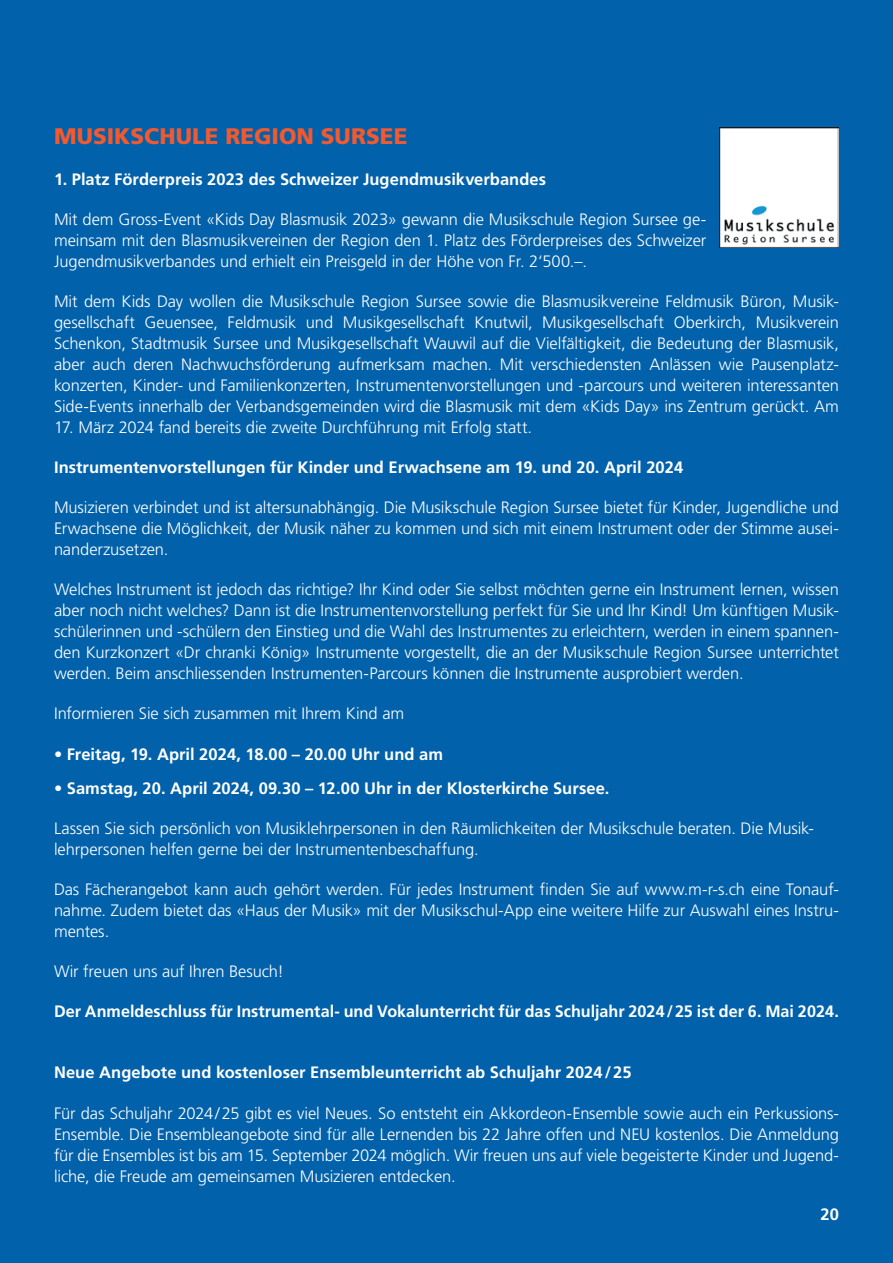
<style>
.page{position:relative;width:893px;height:1263px;background:#0161aa}
.page>*{position:absolute;margin:0;border:0;box-sizing:border-box;transform-origin:0 0}
.t1{font:900 22.5px "Frutiger LT Pro";color:#f1592f}
.t2{font:300 16.5px/21px "Frutiger LT Pro";letter-spacing:-.005em;color:#fff;text-align:justify}
.t3{font:700 16.5px "Frutiger LT Pro";color:#fff}
</style>
<div class="page">
<img style="left:719px;top:128px;width:120px;height:119px">
<h1 class="t1" style="left:54px;top:123px;width:355px">MUSIKSCHULE REGION SURSEE</h1>
<p class="t3" style="left:54px;top:169px;width:494px">1. Platz Förderpreis 2023 des Schweizer Jugendmusikverbandes</p>
<p class="t2" style="left:54px;top:209px;width:654px">Mit dem Gross-Event «Kids Day Blasmusik 2023» gewann die Musikschule Region Sursee ge&shy;meinsam mit den Blasmusikvereinen der Region den 1. Platz des Förderpreises des Schweizer Jugendmusikverbandes und erhielt ein Preisgeld in der Höhe von Fr. 2‘500.–.</p>
<p class="t2" style="left:54px;top:291px;width:786px">Mit dem Kids Day wollen die Musikschule Region Sursee sowie die Blasmusikvereine Feldmusik Büron, Musik&shy;gesellschaft Geuensee, Feldmusik und Musikgesellschaft Knutwil, Musikgesellschaft Oberkirch, Musikverein Schenkon, Stadtmusik Sursee und Musikgesellschaft Wauwil auf die Vielfältigkeit, die Bedeutung der Blasmusik, aber auch deren Nachwuchsförderung aufmerksam machen. Mit verschiedensten Anlässen wie Pausenplatz&shy;konzerten, Kinder- und Familienkonzerten, Instrumentenvorstellungen und -parcours und weiteren interessanten Side-Events innerhalb der Verbandsgemeinden wird die Blasmusik mit dem «Kids Day» ins Zentrum gerückt. Am</p>
<p class="t2" style="left:54px;top:417px;width:479px">17. März 2024 fand bereits die zweite Durchführung mit Erfolg statt.</p>
<p class="t3" style="left:54px;top:457px;width:631px">Instrumentenvorstellungen für Kinder und Erwachsene am 19. und 20. April 2024</p>
<p class="t2" style="left:54px;top:497px;width:786px">Musizieren verbindet und ist altersunabhängig. Die Musikschule Region Sursee bietet für Kinder, Jugendliche und Erwachsene die Möglichkeit, der Musik näher zu kommen und sich mit einem Instrument oder der Stimme ausei&shy;nanderzusetzen.</p>
<p class="t2" style="left:54px;top:579px;width:786px">Welches Instrument ist jedoch das richtige? Ihr Kind oder Sie selbst möchten gerne ein Instrument lernen, wissen aber noch nicht welches? Dann ist die Instrumentenvorstellung perfekt für Sie und Ihr Kind! Um künftigen Musik&shy;schülerinnen und -schülern den Einstieg und die Wahl des Instrumentes zu erleichtern, werden in einem spannen&shy;den Kurzkonzert «Dr chranki König» Instrumente vorgestellt, die an der Musikschule Region Sursee unterrichtet werden. Beim anschliessenden Instrumenten-Parcours können die Instrumente ausprobiert werden.</p>
<p class="t2" style="left:54px;top:703px;width:352px">Informieren Sie sich zusammen mit Ihrem Kind am</p>
<p class="t3" style="left:54px;top:744px;width:391px">• Freitag, 19. April 2024, 18.00 – 20.00 Uhr und am</p>
<p class="t3" style="left:54px;top:778px;width:557px">• Samstag, 20. April 2024, 09.30 – 12.00 Uhr in der Klosterkirche Sursee.</p>
<p class="t2" style="left:54px;top:818px;width:762px">Lassen Sie sich persönlich von Musiklehrpersonen in den Räumlichkeiten der Musikschule beraten. Die Musik&shy;lehrpersonen helfen gerne bei der Instrumentenbeschaffung.</p>
<p class="t2" style="left:54px;top:879px;width:786px">Das Fächerangebot kann auch gehört werden. Für jedes Instrument finden Sie auf www.m-r-s.ch eine Tonauf&shy;nahme. Zudem bietet das «Haus der Musik» mit der Musikschul-App eine weitere Hilfe zur Auswahl eines Instru&shy;mentes.</p>
<p class="t2" style="left:54px;top:961px;width:231px">Wir freuen uns auf Ihren Besuch!</p>
<p class="t3" style="left:54px;top:1002px;width:786px">Der Anmeldeschluss für Instrumental- und Vokalunterricht für das Schuljahr 2024/25 ist der 6. Mai 2024.</p>
<p class="t3" style="left:54px;top:1063px;width:579px">Neue Angebote und kostenloser Ensembleunterricht ab Schuljahr 2024/25</p>
<p class="t2" style="left:54px;top:1102px;width:786px">Für das Schuljahr 2024/25 gibt es viel Neues. So entsteht ein Akkordeon-Ensemble sowie auch ein Perkussions-Ensemble. Die Ensembleangebote sind für alle Lernenden bis 22 Jahre offen und NEU kostenlos. Die Anmeldung für die Ensembles ist bis am 15. September 2024 möglich. Wir freuen uns auf viele begeisterte Kinder und Jugend&shy;liche, die Freude am gemeinsamen Musizieren entdecken.</p>
<p class="t3" style="left:821px;top:1205px;width:20px">20</p>
</div>
